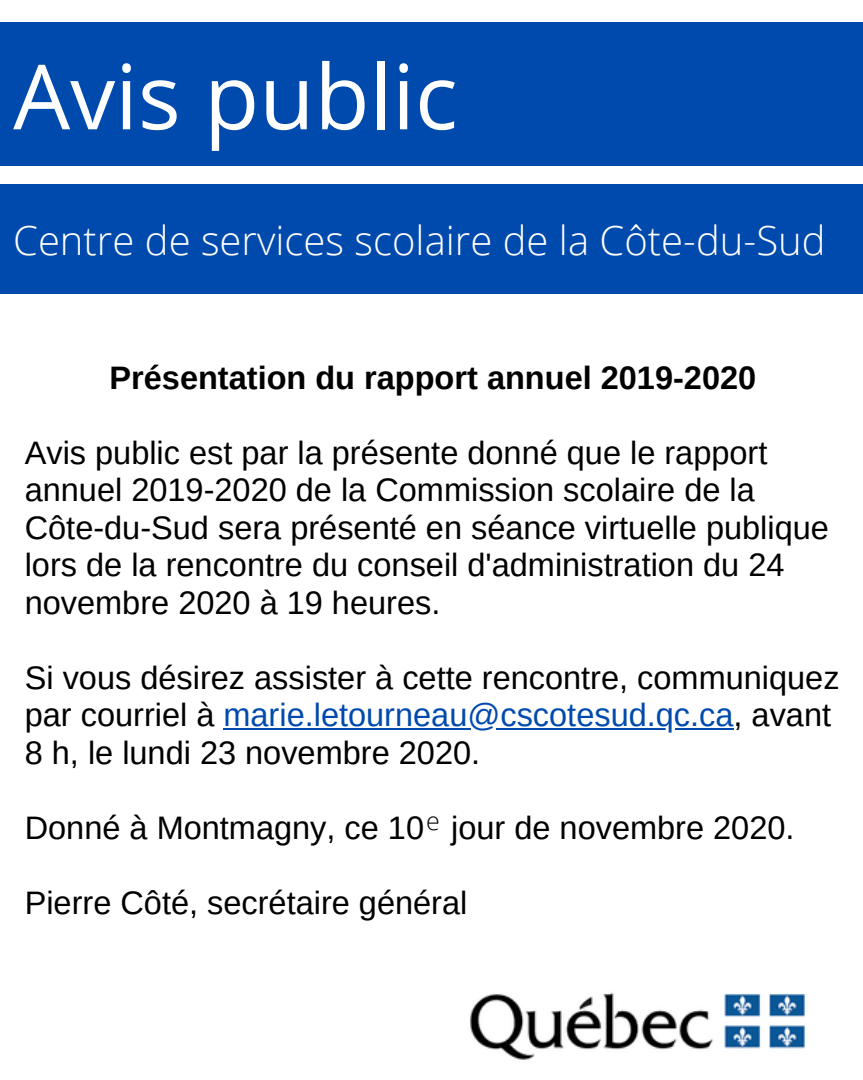
<style>
.page{position:relative;width:863px;height:1080px;background:#fff}
.page>*{position:absolute;margin:0;border:0;box-sizing:border-box;transform-origin:0 0}
.t1{font:90px "Open Sans";color:#fff}
.t2{font:300 40px "Open Sans";color:#fff}
.t3{font:32.5px/37.5px "Arimo";color:#000}
.t4{font:700 32.5px "Arimo";color:#000}
.t5{font:300 25px "Open Sans";color:#000}
.s1{color:#004aad}
</style>
<div class="page">
<div style="left:0;top:23px;width:862px;height:143px;background:#004aad"></div>
<div style="left:0;top:184px;width:862px;height:110px;background:#004aad"></div>
<img style="left:470px;top:992px;width:335px;height:68px">
<hr style="left:223px;top:728px;width:510px;height:2px;background:#004aad">
<h1 class="t1" style="left:13px;top:33px;width:446px">Avis public</h1>
<p class="t2" style="left:13px;top:213px;width:813px">Centre de services scolaire de la Côte-du-Sud</p>
<p class="t4" style="left:109px;top:359px;width:648px">Présentation du rapport annuel 2019-2020</p>
<p class="t3" style="left:25px;top:434px;width:805px">Avis public est par la présente donné que le rapport annuel 2019-2020 de la Commission scolaire de la Côte-du-Sud sera présenté en séance virtuelle publique lors de la rencontre du conseil d'administration du 24 novembre 2020 à 19 heures.</p>
<p class="t3" style="left:25px;top:659px;width:816px">Si vous désirez assister à cette rencontre, communiquez par courriel à <span class="s1">marie.letourneau@cscotesud.qc.ca</span>, avant<br>8 h, le lundi 23 novembre 2020.</p>
<p class="t3" style="left:25px;top:809px;width:771px">Donné à Montmagny, ce 10 jour de novembre 2020.</p>
<p class="t5" style="left:426px;top:803px;width:15px">e</p>
<p class="t3" style="left:25px;top:884px;width:444px">Pierre Côté, secrétaire général</p>
</div>
